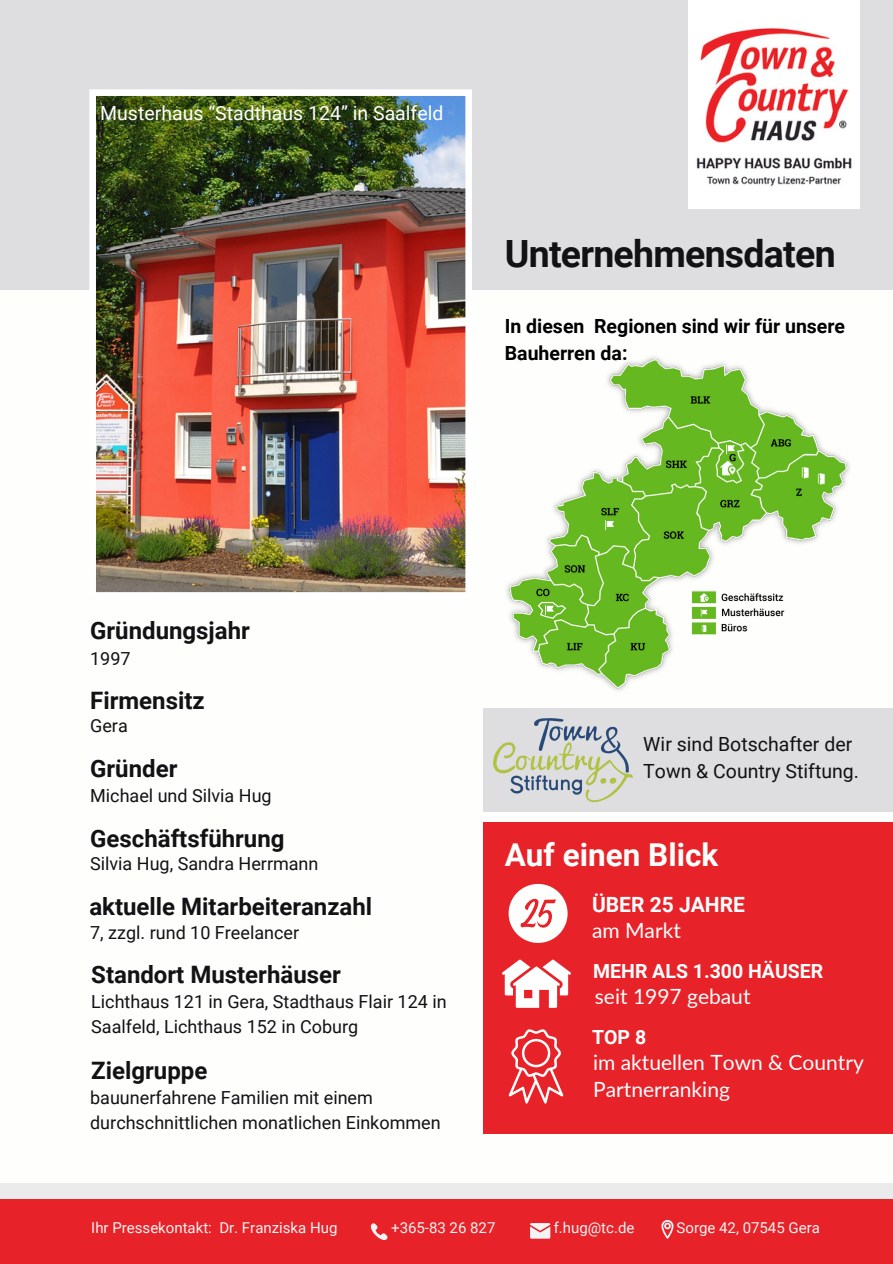
<style>
.page{position:relative;width:893px;height:1264px;background:#fff}
.page>*{position:absolute;margin:0;border:0;box-sizing:border-box;transform-origin:0 0}
.t1{font:700 37.5px "Roboto";letter-spacing:-.02em;color:#121114}
.t2{font:700 31.5px "Roboto";color:#fefefd}
.t3{font:700 24px "Roboto";color:#121114}
.t4{font:21px/27px "Lato";color:#fff}
.t5{font:700 21px "Roboto";color:#fff}
.t6{font:700 19.5px/27px "Roboto";color:#000}
.t7{font:19.5px/27px "Roboto";color:#121114}
.t8{font:19.5px "Roboto";color:#fefefd}
.t9{font:700 19.5px "Roboto";color:#fff}
.t10{font:18px/24.8px "Roboto";color:#121114}
.t11{font:15px "Roboto";color:#f4f4f4}
</style>
<div class="page">
<div style="left:0;top:0;width:892px;height:290px;background:#dedde0"></div>
<img style="left:89px;top:89px;width:383px;height:504px">
<div style="left:0;top:1183px;width:892px;height:55px;background:#ebebeb"></div>
<div style="left:0;top:1198px;width:892px;height:65px;background:#e82229"></div>
<svg style="left:370px;top:1223px;width:18px;height:17px"></svg>
<svg style="left:530px;top:1223px;width:20px;height:15px"></svg>
<svg style="left:661px;top:1220px;width:12px;height:18px"></svg>
<div style="left:483px;top:822px;width:409px;height:311px;background:#e82229"></div>
<img style="left:688px;top:0;width:171px;height:208px">
<div style="left:483px;top:708px;width:409px;height:104px;background:#dedde0"></div>
<img style="left:506px;top:356px;width:344px;height:335px">
<img style="left:493px;top:718px;width:139px;height:85px">
<svg style="left:508px;top:883px;width:59px;height:59px"></svg>
<svg style="left:502px;top:959px;width:69px;height:48px"></svg>
<svg style="left:508px;top:1029px;width:55px;height:74px"></svg>
<p class="t8" style="left:100px;top:102px;width:345px">Musterhaus “Stadthaus 124” in Saalfeld</p>
<p class="t1" style="left:504px;top:232px;width:332px">Unternehmensdaten</p>
<p class="t6" style="left:504px;top:313px;width:342px">In diesen Regionen sind wir für unsere<br>Bauherren da:</p>
<p class="t3" style="left:90px;top:617px;width:161px">Gründungsjahr</p>
<p class="t10" style="left:90px;top:646px;width:42px">1997</p>
<p class="t3" style="left:90px;top:687px;width:116px">Firmensitz</p>
<p class="t10" style="left:90px;top:713px;width:39px">Gera</p>
<p class="t3" style="left:90px;top:754px;width:89px">Gründer</p>
<p class="t10" style="left:90px;top:784px;width:183px">Michael und Silvia Hug</p>
<p class="t3" style="left:90px;top:824px;width:196px">Geschäftsführung</p>
<p class="t10" style="left:90px;top:851px;width:230px">Silvia Hug, Sandra Herrmann</p>
<p class="t3" style="left:89px;top:892px;width:284px">aktuelle Mitarbeiteranzahl</p>
<p class="t10" style="left:90px;top:920px;width:210px">7, zzgl. rund 10 Freelancer</p>
<p class="t3" style="left:91px;top:961px;width:251px">Standort Musterhäuser</p>
<p class="t10" style="left:91px;top:989px;width:357px">Lichthaus 121 in Gera, Stadthaus Flair 124 in<br>Saalfeld, Lichthaus 152 in Coburg</p>
<p class="t3" style="left:91px;top:1056px;width:118px">Zielgruppe</p>
<p class="t10" style="left:90px;top:1085px;width:352px">bauunerfahrene Familien mit einem durchschnittlichen monatlichen Einkommen</p>
<p class="t7" style="left:643px;top:730px;width:217px">Wir sind Botschafter der<br>Town &amp; Country Stiftung.</p>
<p class="t2" style="left:504px;top:837px;width:215px">Auf einen Blick</p>
<p class="t5" style="left:592px;top:892px;width:154px">ÜBER 25 JAHRE</p>
<p class="t4" style="left:592px;top:916px;width:90px">am Markt</p>
<p class="t9" style="left:593px;top:959px;width:231px">MEHR ALS 1.300 HÄUSER</p>
<p class="t4" style="left:595px;top:982px;width:157px">seit 1997 gebaut</p>
<p class="t9" style="left:592px;top:1025px;width:56px">TOP 8</p>
<h3 class="t4" style="left:593px;top:1048px;width:272px">im aktuellen Town &amp; Country<br>Partnerranking</h3>
<p class="t11" style="left:91px;top:1219px;width:248px">Ihr Pressekontakt: Dr. Franziska Hug</p>
<h5 class="t11" style="left:391px;top:1219px;width:106px">+365-83 26 827</h5>
<p class="t11" style="left:553px;top:1219px;width:82px">f.hug@tc.de</p>
<p class="t11" style="left:676px;top:1219px;width:145px">Sorge 42, 07545 Gera</p>
</div>
